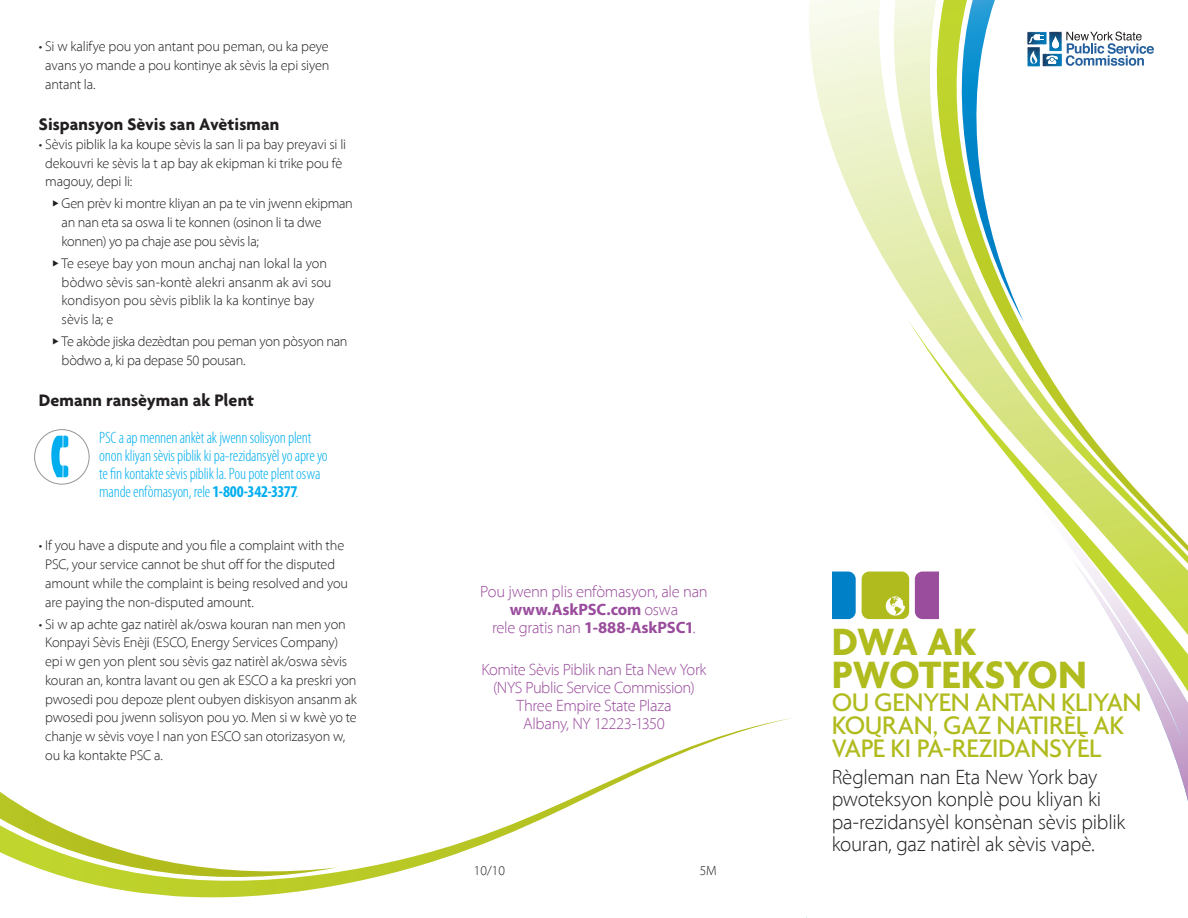
<style>
.page{position:relative;width:1188px;height:918px;background:#fff}
.page>*{position:absolute;margin:0;border:0;box-sizing:border-box;transform-origin:0 0}
.t1{font:700 41.25px/33px "Agenda";letter-spacing:-.005em;color:#b0bb1d}
.t2{font:500 27.45px/23px "Agenda";letter-spacing:-.025em;color:#b0bb1d}
.t3{font:300 21px/22.5px "Myriad Pro";letter-spacing:-.015em;color:#231f20}
.t4{font:700 18px "Agenda";color:#231f20}
.bullet_A{font:300 16.5px/18px "Myriad Pro";letter-spacing:-.02em;color:#9a4c9d;text-align:center}
.bullet_A-2{font:300 condensed 16.5px/18px "Myriad Pro";letter-spacing:-.015em;color:#00aeef}
.bullet_A-3{font:300 14.25px/18.8px "Myriad Pro";letter-spacing:-.015em;color:#231f20}
.bullet_B{font:300 14.25px/18.8px "Myriad Pro";letter-spacing:-.015em;color:#231f20}
.t5{font:300 13.5px "Myriad Pro";color:#231f20}
.s1{font-weight:700}
</style>
<div class="page">
<svg style="left:809px;top:0;width:98px;height:620px"></svg>
<svg style="left:891px;top:0;width:55px;height:564px"></svg>
<svg style="left:1148px;top:692px;width:40px;height:109px"></svg>
<svg style="left:907px;top:317px;width:281px;height:375px"></svg>
<svg style="left:0;top:718px;width:792px;height:180px"></svg>
<svg style="left:946px;top:0;width:208px;height:322px"></svg>
<svg style="left:915px;top:572px;width:24px;height:47px"></svg>
<div style="left:862px;top:572px;width:47px;height:47px;background:#b0bb1d;border-radius:8px"></div>
<svg style="left:833px;top:572px;width:23px;height:47px"></svg>
<svg style="left:886px;top:596px;width:19px;height:20px"></svg>
<hr style="left:832px;top:571px;width:1px;height:49px;background:#fff">
<hr style="left:939px;top:571px;width:1px;height:49px;background:#fff">
<svg style="left:51px;top:436px;width:17px;height:41px"></svg>
<div style="left:34px;top:429px;width:56px;height:56px;border:1px solid #939598;border-radius:50%"></div>
<p class="bullet_A-3" style="left:45px;top:37px;width:286px;text-align:justify;text-indent:-6px">• Si w kalifye pou yon antant pou peman, ou ka peye avans yo mande a pou kontinye ak sèvis la epi siyen antant la.</p>
<p class="t4" style="left:39px;top:113px;width:242px">Sispansyon Sèvis san Avètisman</p>
<p class="bullet_A-3" style="left:45px;top:135px;width:302px;text-indent:-6px">• Sèvis piblik la ka koupe sèvis la san li pa bay preyavi si li dekouvri ke sèvis la t ap bay ak ekipman ki trike pou fè magouy, depi li:</p>
<p class="bullet_B" style="left:62px;top:194px;width:293px;text-indent:-9px">◆ Gen prèv ki montre kliyan an pa te vin jwenn ekipman an nan eta sa oswa li te konnen (osinon li ta dwe konnen) yo pa chaje ase pou sèvis la;</p>
<p class="bullet_B" style="left:62px;top:254px;width:271px;text-indent:-9px">◆ Te eseye bay yon moun anchaj nan lokal la yon bòdwo sèvis san-kontè alekri ansanm ak avi sou kondisyon pou sèvis piblik la ka kontinye bay sèvis la; e</p>
<p class="bullet_B" style="left:62px;top:332px;width:287px;text-indent:-9px">◆ Te akòde jiska dezèdtan pou peman yon pòsyon nan bòdwo a, ki pa depase 50 pousan.</p>
<p class="t4" style="left:39px;top:390px;width:217px">Demann ransèyman ak Plent</p>
<p class="bullet_A-2" style="left:99px;top:429px;width:230px">PSC a ap mennen ankèt ak jwenn solisyon plent onon kliyan sèvis piblik ki pa-rezidansyèl yo apre yo te fin kontakte sèvis piblik la. Pou pote plent oswa mande enfòmasyon, rele <span class="s1">1-800-342-3377</span>.</p>
<p class="bullet_A-3" style="left:45px;top:536px;width:304px;text-indent:-6px">• If you have a dispute and you file a complaint with the PSC, your service cannot be shut off for the disputed amount while the complaint is being resolved and you are paying the non-disputed amount.</p>
<p class="bullet_A-3" style="left:45px;top:614px;width:313px;text-indent:-6px">• Si w ap achte gaz natirèl ak/oswa kouran nan men yon Konpayi Sèvis Enèji (ESCO, Energy Services Company) epi w gen yon plent sou sèvis gaz natirèl ak/oswa sèvis kouran an, kontra lavant ou gen ak ESCO a ka preskri yon pwosedi pou depoze plent oubyen diskisyon ansanm ak pwosedi pou jwenn solisyon pou yo. Men si w kwè yo te chanje w sèvis voye l nan yon ESCO san otorizasyon w, ou ka kontakte PSC a.</p>
<p class="bullet_A" style="left:480px;top:582px;width:229px">Pou jwenn plis enfòmasyon, ale nan <span class="s1">www.AskPSC.com</span> oswa<br>rele gratis nan <span class="s1">1-888-AskPSC1</span>.</p>
<p class="bullet_A" style="left:481px;top:660px;width:227px">Komite Sèvis Piblik nan Eta New York (NYS Public Service Commission)<br>Three Empire State Plaza<br>Albany, NY 12223-1350</p>
<p class="t5" style="left:474px;top:862px;width:33px">10/10</p>
<p class="t5" style="left:700px;top:862px;width:19px">5M</p>
<p class="t1" style="left:832px;top:624px;width:257px">DWA AK<br>PWOTEKSYON</p>
<p class="t2" style="left:832px;top:690px;width:311px">OU GENYEN ANTAN KLIYAN<br>KOURAN, GAZ NATIRÈL AK<br>VAPÈ KI PA-REZIDANSYÈL</p>
<p class="t3" style="left:832px;top:765px;width:295px">Règleman nan Eta New York bay pwoteksyon konplè pou kliyan ki pa-rezidansyèl konsènan sèvis piblik kouran, gaz natirèl ak sèvis vapè.</p>
</div>
